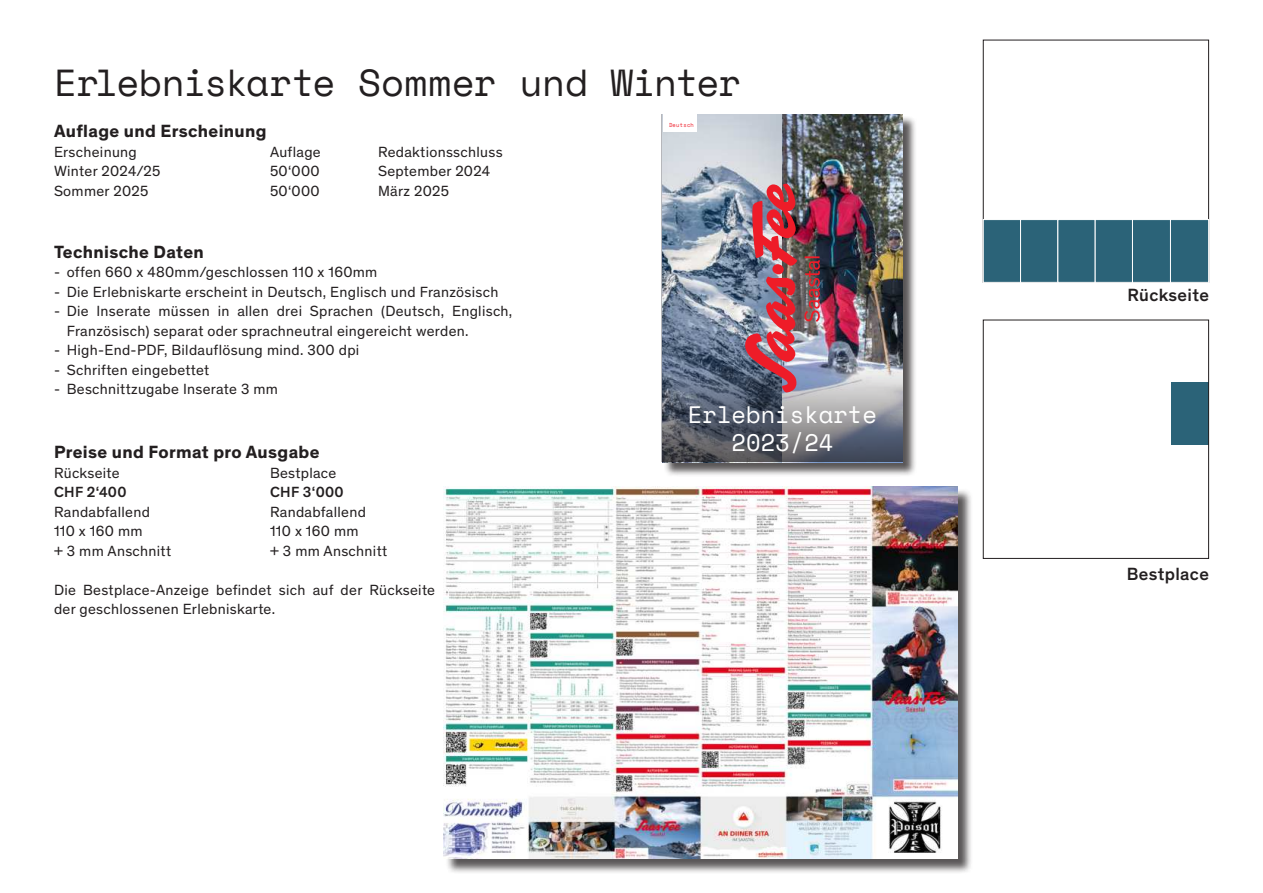
<style>
.page{position:relative;width:1263px;height:893px;background:#fff}
.page>*{position:absolute;margin:0;border:0;box-sizing:border-box;transform-origin:0 0}
.t1{font:37.5px "Space Mono";letter-spacing:-.02em;color:#231f20}
.t2{font:23.7px/28.5px "Space Mono";color:#fff;text-align:center}
.t3{font:700 18px "Theinhardt";letter-spacing:.02em;color:#231f20}
.t4{font:500 18px "Theinhardt";letter-spacing:.02em;color:#231f20}
.t5{font:15px/19.5px "Theinhardt";letter-spacing:.02em;color:#231f20}
.t6{font:500 15px "Theinhardt";letter-spacing:.02em;color:#231f20}
.t7{font:5.7px "Space Mono";letter-spacing:.05em;color:#ee1c28;scale:.94 1}
</style>
<div class="page">
<div style="left:1171px;top:382px;width:38px;height:63px;background:#2b6378"></div>
<div style="left:664px;top:116px;width:253px;height:361px;background:#231f20;opacity:.75"></div>
<img style="left:662px;top:114px;width:240px;height:250px">
<svg style="left:662px;top:364px;width:240px;height:98px;background:#717683"></svg>
<svg style="left:804px;top:256px;width:16px;height:66px"></svg>
<img style="left:745px;top:184px;width:52px;height:208px">
<div style="left:663px;top:114px;width:34px;height:17px;background:#fff"></div>
<div style="left:983px;top:320px;width:226px;height:239px;border:1px solid #231f20"></div>
<div style="left:983px;top:40px;width:226px;height:243px;border:1px solid #231f20"></div>
<div style="left:445px;top:488px;width:528px;height:386px;background:#231f20;opacity:.75"></div>
<img style="left:443px;top:486px;width:514px;height:372px">
<div style="left:983px;top:219px;width:38px;height:64px;background:#2b6378;border:1px solid #fff"></div>
<div style="left:1020px;top:219px;width:38px;height:64px;background:#2b6378;border:1px solid #fff"></div>
<div style="left:1057px;top:219px;width:38px;height:64px;background:#2b6378;border:1px solid #fff"></div>
<div style="left:1095px;top:219px;width:38px;height:64px;background:#2b6378;border:1px solid #fff"></div>
<div style="left:1132px;top:219px;width:39px;height:64px;background:#2b6378;border:1px solid #fff"></div>
<div style="left:1170px;top:219px;width:39px;height:64px;background:#2b6378;border:1px solid #fff"></div>
<h1 class="t1" style="left:54px;top:69px;width:689px">Erlebniskarte Sommer und Winter</h1>
<p class="t3" style="left:54px;top:123px;width:214px">Auflage und Erscheinung</p>
<p class="t5" style="left:54px;top:142px;width:84px">Erscheinung</p>
<p class="t5" style="left:270px;top:142px;width:52px">Auflage</p>
<p class="t5" style="left:378px;top:142px;width:126px">Redaktionsschluss</p>
<p class="t5" style="left:54px;top:162px;width:108px">Winter 2024/25</p>
<p class="t5" style="left:270px;top:162px;width:51px">50‘000</p>
<p class="t5" style="left:378px;top:162px;width:114px">September 2024</p>
<p class="t5" style="left:54px;top:181px;width:96px">Sommer 2025</p>
<p class="t5" style="left:270px;top:181px;width:51px">50‘000</p>
<p class="t5" style="left:378px;top:181px;width:72px">März 2025</p>
<p class="t3" style="left:54px;top:244px;width:151px">Technische Daten</p>
<p class="t5" style="left:54px;top:263px;width:325px">- offen 660 x 480mm/geschlossen 110 x 160mm</p>
<p class="t5" style="left:54px;top:283px;width:446px">- Die Erlebniskarte erscheint in Deutsch, Englisch und Französisch</p>
<p class="t5" style="left:67px;top:302px;width:447px;text-indent:-13px">- Die Inserate müssen in allen drei Sprachen (Deutsch, Englisch,<br>Französisch) separat oder sprachneutral eingereicht werden.</p>
<p class="t5" style="left:54px;top:341px;width:307px">- High-End-PDF, Bildauflösung mind. 300 dpi</p>
<p class="t5" style="left:54px;top:361px;width:157px">- Schriften eingebettet</p>
<p class="t5" style="left:54px;top:380px;width:226px">- Beschnittzugabe Inserate 3 mm</p>
<p class="t3" style="left:54px;top:444px;width:267px">Preise und Format pro Ausgabe</p>
<p class="t5" style="left:54px;top:464px;width:67px">Rückseite</p>
<p class="t5" style="left:270px;top:464px;width:68px">Bestplace</p>
<p class="t6" style="left:54px;top:486px;width:74px">CHF 2‘400</p>
<p class="t6" style="left:270px;top:486px;width:75px">CHF 3‘000</p>
<p class="t5" style="left:54px;top:503px;width:97px">Randabfallend</p>
<p class="t5" style="left:270px;top:503px;width:97px">Randabfallend</p>
<p class="t5" style="left:54px;top:522px;width:90px">110 x 160 mm</p>
<p class="t5" style="left:270px;top:522px;width:90px">110 x 160 mm</p>
<p class="t5" style="left:54px;top:542px;width:119px">+ 3 mm Anschnitt</p>
<p class="t5" style="left:270px;top:542px;width:119px">+ 3 mm Anschnitt</p>
<p class="t5" style="left:54px;top:581px;width:383px">Die Bestplace-Anzeige befindet sich auf der Rückseite der geschlossenen Erlebniskarte.</p>
<p class="t7" style="left:669px;top:122px;width:28px">Deutsch</p>
<h2 class="t2" style="left:688px;top:400px;width:191px">Erlebniskarte<br>2023/24</h2>
<p class="t4" style="left:1127px;top:287px;width:83px">Rückseite</p>
<p class="t4" style="left:1127px;top:565px;width:84px">Bestplace</p>
</div>
